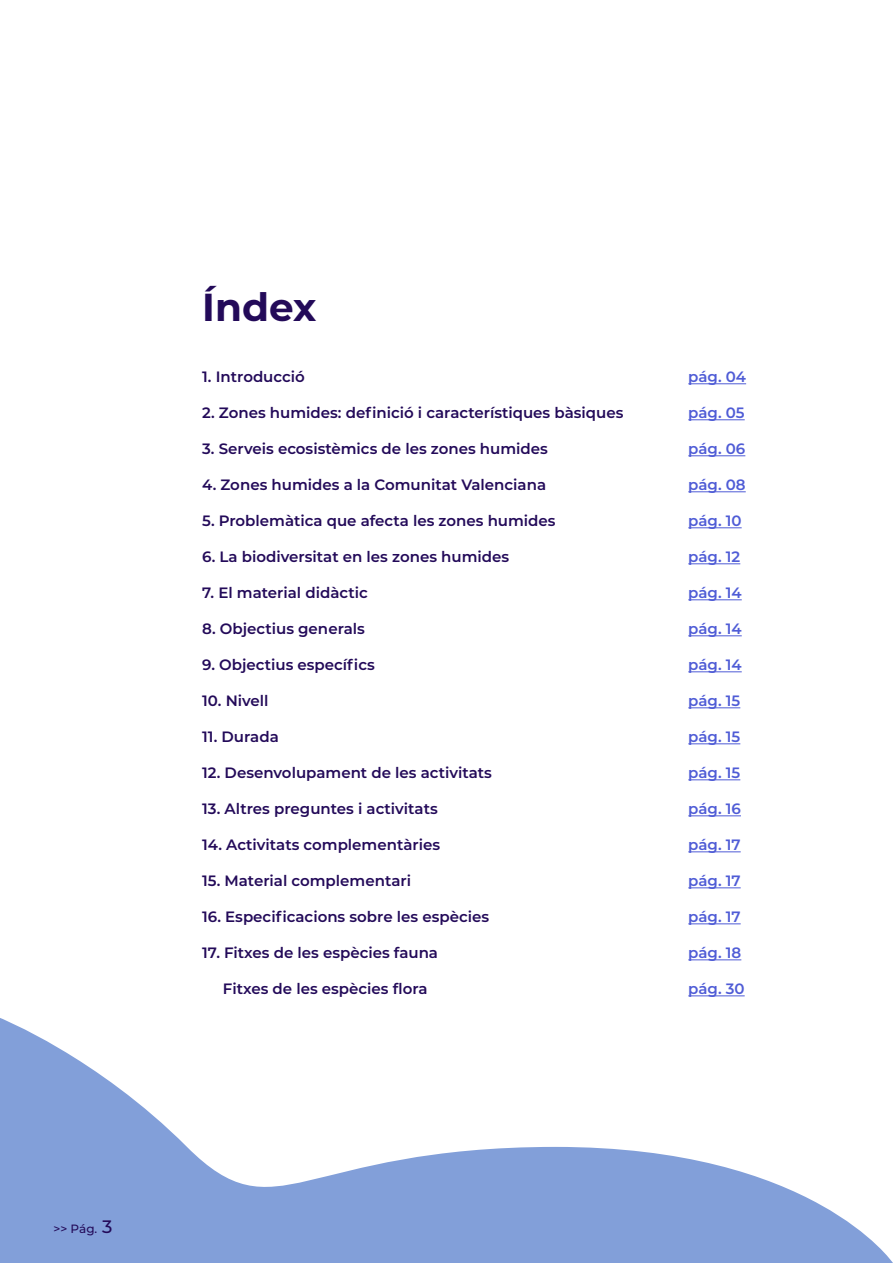
<style>
.page{position:relative;width:893px;height:1263px;background:#fff}
.page>*{position:absolute;margin:0;border:0;box-sizing:border-box;transform-origin:0 0}
.t1{font:700 39px "Montserrat";color:#230a59}
.t2{font:600 15px "Montserrat";color:#230a59}
.t3{font:600 15px "Montserrat";color:#4f5cd6}
.t4{font:500 12px "Montserrat";color:#230a59}
.s1{font-size:18px}
</style>
<div class="page">
<hr style="left:688px;top:383px;width:58px;height:1px;background:#4f5cd6">
<hr style="left:688px;top:419px;width:57px;height:1px;background:#4f5cd6">
<hr style="left:688px;top:455px;width:57px;height:1px;background:#4f5cd6">
<hr style="left:688px;top:491px;width:58px;height:1px;background:#4f5cd6">
<hr style="left:688px;top:527px;width:54px;height:1px;background:#4f5cd6">
<hr style="left:688px;top:563px;width:52px;height:1px;background:#4f5cd6">
<hr style="left:688px;top:599px;width:54px;height:1px;background:#4f5cd6">
<hr style="left:688px;top:635px;width:54px;height:1px;background:#4f5cd6">
<hr style="left:688px;top:671px;width:54px;height:1px;background:#4f5cd6">
<hr style="left:688px;top:707px;width:52px;height:1px;background:#4f5cd6">
<hr style="left:688px;top:743px;width:52px;height:1px;background:#4f5cd6">
<hr style="left:688px;top:779px;width:52px;height:1px;background:#4f5cd6">
<hr style="left:688px;top:815px;width:53px;height:1px;background:#4f5cd6">
<hr style="left:688px;top:851px;width:53px;height:1px;background:#4f5cd6">
<hr style="left:688px;top:887px;width:53px;height:1px;background:#4f5cd6">
<hr style="left:688px;top:923px;width:53px;height:1px;background:#4f5cd6">
<hr style="left:688px;top:959px;width:53px;height:1px;background:#4f5cd6">
<hr style="left:688px;top:995px;width:57px;height:1px;background:#4f5cd6">
<svg style="left:0;top:1018px;width:893px;height:245px"></svg>
<p class="t4" style="left:53px;top:1220px;width:61px">&gt;&gt; Pág. <span class="s1">3</span></p>
<h1 class="t1" style="left:202px;top:279px;width:116px">Índex</h1>
<p class="t2" style="left:202px;top:366px;width:104px">1. Introducció</p>
<p class="t3" style="left:688px;top:366px;width:59px">pág. 04</p>
<p class="t2" style="left:202px;top:402px;width:423px">2. Zones humides: definició i característiques bàsiques</p>
<p class="t3" style="left:688px;top:402px;width:58px">pág. 05</p>
<p class="t2" style="left:202px;top:438px;width:347px">3. Serveis ecosistèmics de les zones humides</p>
<p class="t3" style="left:688px;top:438px;width:59px">pág. 06</p>
<p class="t2" style="left:202px;top:474px;width:345px">4. Zones humides a la Comunitat Valenciana</p>
<p class="t3" style="left:688px;top:474px;width:59px">pág. 08</p>
<p class="t2" style="left:202px;top:510px;width:355px">5. Problemàtica que afecta les zones humides</p>
<p class="t3" style="left:688px;top:510px;width:55px">pág. 10</p>
<p class="t2" style="left:202px;top:546px;width:308px">6. La biodiversitat en les zones humides</p>
<p class="t3" style="left:688px;top:546px;width:54px">pág. 12</p>
<p class="t2" style="left:202px;top:582px;width:167px">7. El material didàctic</p>
<p class="t3" style="left:688px;top:582px;width:55px">pág. 14</p>
<p class="t2" style="left:202px;top:618px;width:164px">8. Objectius generals</p>
<p class="t3" style="left:688px;top:618px;width:55px">pág. 14</p>
<p class="t2" style="left:202px;top:654px;width:174px">9. Objectius específics</p>
<p class="t3" style="left:688px;top:654px;width:55px">pág. 14</p>
<p class="t2" style="left:202px;top:690px;width:68px">10. Nivell</p>
<p class="t3" style="left:688px;top:690px;width:54px">pág. 15</p>
<p class="t2" style="left:202px;top:726px;width:78px">11. Durada</p>
<p class="t3" style="left:688px;top:726px;width:54px">pág. 15</p>
<p class="t2" style="left:202px;top:762px;width:291px">12. Desenvolupament de les activitats</p>
<p class="t3" style="left:688px;top:762px;width:54px">pág. 15</p>
<p class="t2" style="left:202px;top:798px;width:237px">13. Altres preguntes i activitats</p>
<p class="t3" style="left:688px;top:798px;width:54px">pág. 16</p>
<p class="t2" style="left:202px;top:834px;width:239px">14. Activitats complementàries</p>
<p class="t3" style="left:688px;top:834px;width:54px">pág. 17</p>
<p class="t2" style="left:202px;top:870px;width:210px">15. Material complementari</p>
<p class="t3" style="left:688px;top:870px;width:54px">pág. 17</p>
<p class="t2" style="left:202px;top:906px;width:288px">16. Especificacions sobre les espècies</p>
<p class="t3" style="left:688px;top:906px;width:54px">pág. 17</p>
<p class="t2" style="left:202px;top:942px;width:237px">17. Fitxes de les espècies fauna</p>
<p class="t3" style="left:688px;top:942px;width:55px">pág. 18</p>
<p class="t2" style="left:223px;top:978px;width:206px">Fitxes de les espècies flora</p>
<p class="t3" style="left:688px;top:978px;width:58px">pág. 30</p>
</div>
